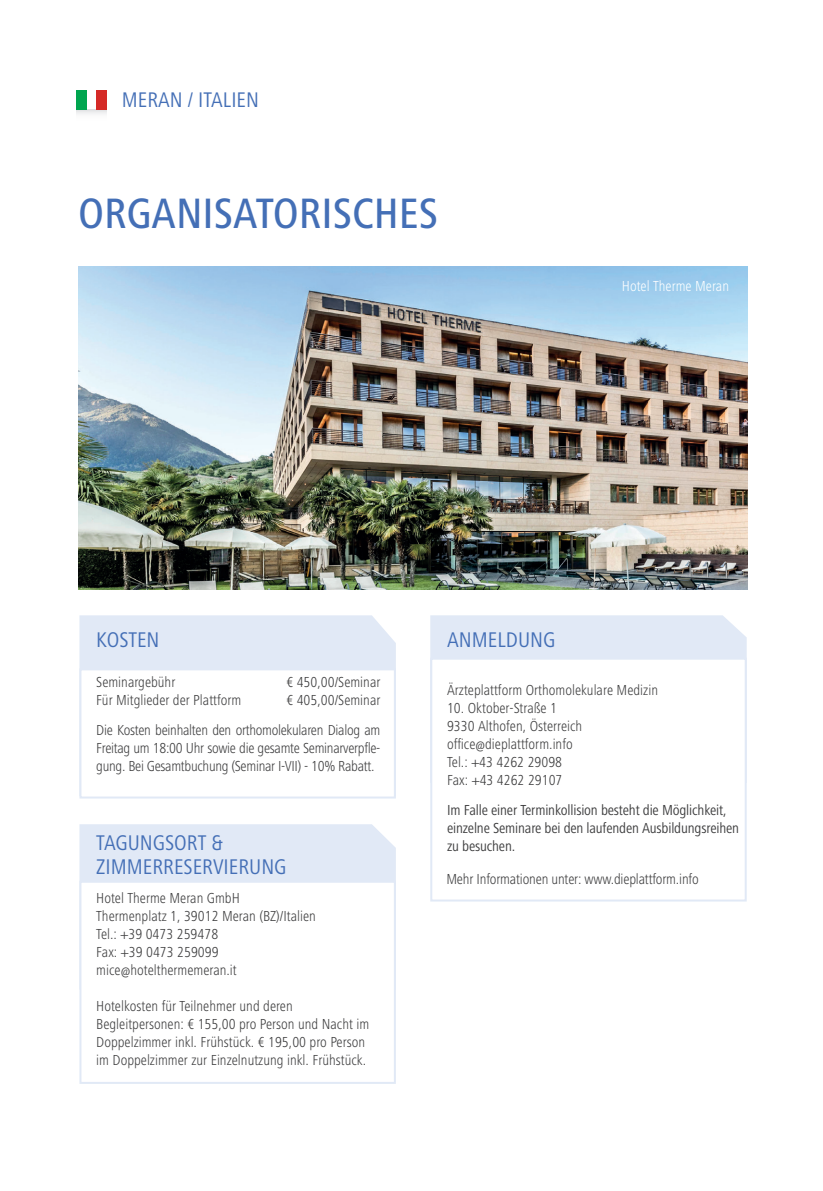
<style>
.page{position:relative;width:823px;height:1191px;background:#fff}
.page>*{position:absolute;margin:0;border:0;box-sizing:border-box;transform-origin:0 0}
.t1{font:500 condensed 44px "Frutiger Next LT";color:#446fb6}
.t2{font:condensed 22px/24px "Frutiger Next LT";color:#446fb6}
.t3{font:condensed 21.8px "Frutiger Next LT";color:#446fb6}
.t4{font:300 condensed 15px/18px "Frutiger Next LT";color:#3e3e3f}
.t5{font:300 condensed 15px/30px "Frutiger Next LT";letter-spacing:-.02em;color:#3e3e3f;text-align:right}
.t6{font:condensed 15px/18px "Frutiger Next LT";letter-spacing:-.01em;color:#3e3e3f}
.t7{font:300 condensed 15px "Frutiger Next LT";color:#fff}
</style>
<div class="page">
<img style="left:78px;top:266px;width:669px;height:324px">
<div style="left:79px;top:615px;width:316px;height:53px;background:#e1e9f6"></div>
<div style="left:79px;top:668px;width:316px;height:130px;border:2px solid #e1e9f6"></div>
<div style="left:79px;top:824px;width:316px;height:56px;background:#e1e9f6"></div>
<div style="left:79px;top:880px;width:316px;height:203px;border:2px solid #e1e9f6"></div>
<img style="left:77px;top:109px;width:29px;height:5px">
<div style="left:96px;top:90px;width:10px;height:19px;background:#d52a27"></div>
<div style="left:77px;top:90px;width:10px;height:19px;background:#00a54f"></div>
<div style="left:430px;top:615px;width:316px;height:42px;background:#e1e9f6"></div>
<div style="left:430px;top:657px;width:316px;height:244px;border:2px solid #e1e9f6"></div>
<h3 class="t3" style="left:122px;top:88px;width:138px">MERAN / ITALIEN</h3>
<h1 class="t1" style="left:77px;top:187px;width:361px">ORGANISATORISCHES</h1>
<p class="t7" style="left:614px;top:275px;width:116px">Seminar Hotel RETTER</p>
<p class="t7" style="left:621px;top:278px;width:109px">Hotel Therme Meran</p>
<h2 class="t2" style="left:95px;top:624px;width:65px">KOSTEN</h2>
<p class="t4" style="left:95px;top:670px;width:81px">Seminargebühr</p>
<p class="t4" style="left:288px;top:670px;width:93px">€ 450,–/ Seminar</p>
<p class="t4" style="left:95px;top:688px;width:146px">Für Mitglieder der Plattform</p>
<h2 class="t2" style="left:96px;top:627px;width:65px">KOSTEN</h2>
<p class="t4" style="left:96px;top:672px;width:81px">Seminargebühr</p>
<p class="t4" style="left:286px;top:672px;width:96px">€ 450,00/Seminar</p>
<p class="t4" style="left:96px;top:690px;width:146px">Für Mitglieder der Plattform</p>
<p class="t4" style="left:95px;top:682px;width:285px;line-height:30px;text-indent:193px">€ 405,–/ Seminar<br>Die Kosten beinhalten den orthomolekularen Dialog</p>
<p class="t4" style="left:95px;top:736px;width:284px">am Freitag um 18.00 Uhr sowie die gesamte Seminar&shy;verpflegung. Bei Gesamtbuchung (Seminar I–VII)</p>
<p class="t5" style="left:96px;top:684px;width:285px">€ 405,00/Seminar<br>Die Kosten beinhalten den orthomolekularen Dialog am</p>
<p class="t5" style="left:96px;top:738px;width:285px;line-height:18px;text-align:left">Freitag um 18:00 Uhr sowie die gesamte Seminarverpfle&shy;gung. Bei Gesamtbuchung (Seminar I-VII) - 10% Rabatt.</p>
<h2 class="t2" style="left:95px;top:824px;width:192px">TAGUNGSORT &amp;<br>ZIMMERRESERVIERUNG</h2>
<p class="t4" style="left:95px;top:901px;width:116px">Seminar Hotel RETTER<br>Pöllaubergweg Ort 88<br>A-8225 Pöllauberg<br>Tel.: +43 3335 2690</p>
<h2 class="t2" style="left:96px;top:830px;width:192px">TAGUNGSORT &amp;<br>ZIMMERRESERVIERUNG</h2>
<p class="t4" style="left:96px;top:889px;width:221px">Hotel Therme Meran GmbH<br>Thermenplatz 1, 39012 Meran (BZ)/Italien<br>Tel.: +39 0473 259478<br>Fax: +39 0473 259099 mice@hotelthermemeran.it</p>
<p class="t4" style="left:96px;top:997px;width:274px">Hotelkosten für Teilnehmer und deren Begleitpersonen: € 155,00 pro Person und Nacht im Doppelzimmer inkl. Frühstück. € 195,00 pro Person im Doppelzimmer zur Einzelnutzung inkl. Frühstück.</p>
<p class="t4" style="left:95px;top:1009px;width:281px">Hotelkosten für Teilnehmer und deren Begleitpersonen:<br>EZ pro Nacht mit Frühstück: € 115,–</p>
<h2 class="t2" style="left:447px;top:627px;width:110px">ANMELDUNG</h2>
<p class="t4" style="left:447px;top:681px;width:212px">Ärzteplattform Orthomolekulare Medizin</p>
<p class="t4" style="left:447px;top:699px;width:137px">10. Oktober Straße 1<br>9330 Althofen, Österreich office@dieplattform.info<br>Tel.: +43 4262 29098<br>Fax: +43 4262 29107</p>
<p class="t4" style="left:509px;top:699px;width:6px">-</p>
<p class="t6" style="left:447px;top:801px;width:293px">Im Falle einer Terminkollision besteht die Möglichkeit, einzelne Seminare bei den laufenden Ausbildungsreihen zu besuchen.</p>
<p class="t4" style="left:446px;top:869px;width:254px">Mehr Informationen unter: www.dieplattform.info</p>
</div>
